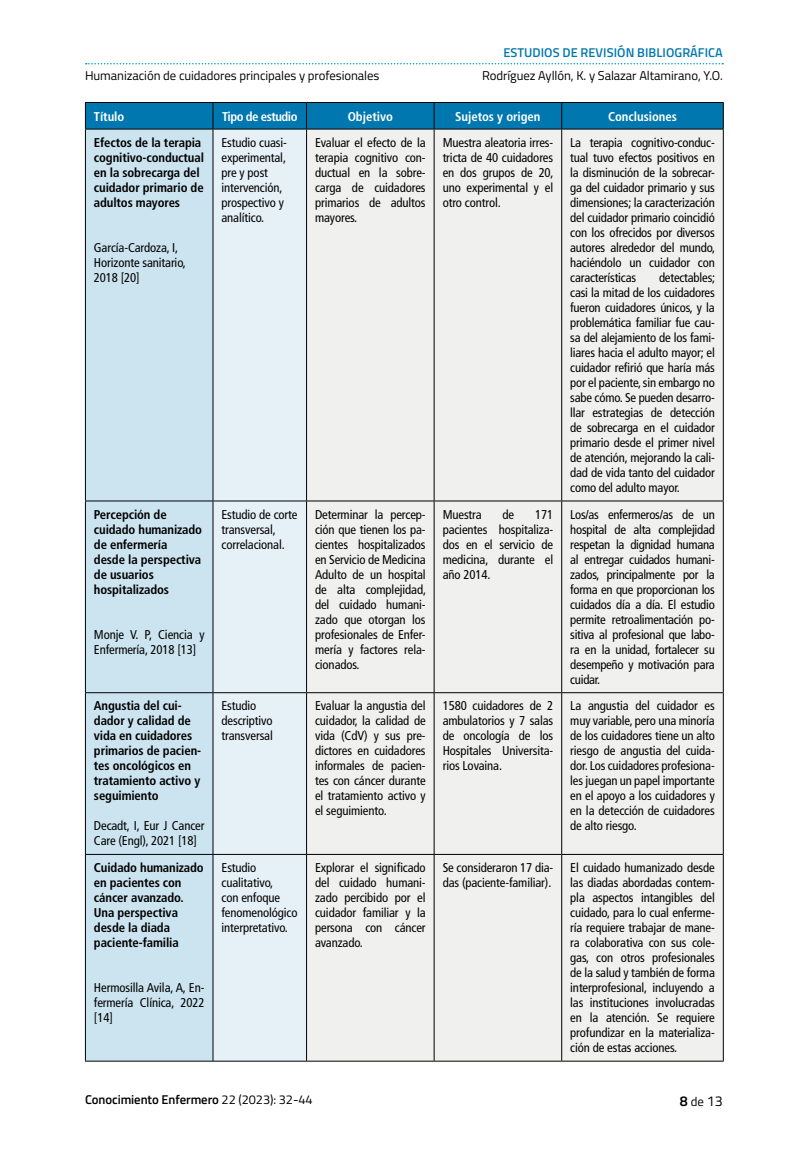
<style>
.page{position:relative;width:808px;height:1149px;background:#fff}
.page>*{position:absolute;margin:0;border:0;box-sizing:border-box;transform-origin:0 0}
.t1{font:condensed 12.75px/15px "Frutiger LT Std";letter-spacing:-.01em;color:#000;text-align:justify}
.t2{font:700 condensed 12.75px/15px "Frutiger LT Std";letter-spacing:-.01em;color:#000}
.t3{font:12.75px "Titillium Web";letter-spacing:-.005em;color:#000}
.t4{font:700 condensed 12.75px "Frutiger LT Std";letter-spacing:-.005em;color:#fff}
.t5{font:600 12.75px "Titillium Web";letter-spacing:-.005em;color:#000}
.t6{font:600 12.75px "Titillium Web";letter-spacing:.005em;color:#0078af}
.t7{font:700 condensed 12.75px "Frutiger LT Std";letter-spacing:-.04em;color:#fff}
.s1{font-weight:400}
.s2{font-weight:600;font-size:14.25px}
.s3{font-size:14.25px}
</style>
<div class="page">
<svg style="left:86px;top:63px;width:637px;height:1px"></svg>
<div style="left:86px;top:130px;width:127px;height:930px;background:#cce4ef"></div>
<div style="left:214px;top:130px;width:92px;height:930px;background:#e6f1f7"></div>
<div style="left:307px;top:130px;width:416px;height:930px;background:#f0f0ee"></div>
<svg style="left:85px;top:102px;width:639px;height:27px;background:#0070a4"></svg>
<hr style="left:85px;top:129px;width:128px;height:1px;background:#000">
<hr style="left:213px;top:129px;width:94px;height:1px;background:#000">
<hr style="left:307px;top:129px;width:127px;height:1px;background:#000">
<hr style="left:434px;top:129px;width:128px;height:1px;background:#000">
<hr style="left:562px;top:129px;width:162px;height:1px;background:#000">
<hr style="left:85px;top:1060px;width:128px;height:1px;background:#000">
<hr style="left:213px;top:1060px;width:94px;height:1px;background:#000">
<hr style="left:307px;top:1060px;width:127px;height:1px;background:#000">
<hr style="left:434px;top:1060px;width:128px;height:1px;background:#000">
<hr style="left:562px;top:1060px;width:162px;height:1px;background:#000">
<hr style="left:85px;top:129px;width:1px;height:371px;background:#000">
<hr style="left:213px;top:129px;width:1px;height:371px;background:#000">
<hr style="left:306px;top:129px;width:1px;height:371px;background:#000">
<hr style="left:434px;top:129px;width:1px;height:371px;background:#000">
<hr style="left:561px;top:129px;width:1px;height:371px;background:#000">
<hr style="left:723px;top:129px;width:1px;height:371px;background:#000">
<hr style="left:85px;top:500px;width:128px;height:1px;background:#000">
<hr style="left:85px;top:501px;width:1px;height:191px;background:#000">
<hr style="left:213px;top:500px;width:94px;height:1px;background:#000">
<hr style="left:213px;top:501px;width:1px;height:191px;background:#000">
<hr style="left:307px;top:500px;width:127px;height:1px;background:#000">
<hr style="left:306px;top:501px;width:1px;height:191px;background:#000">
<hr style="left:434px;top:500px;width:128px;height:1px;background:#000">
<hr style="left:434px;top:501px;width:1px;height:191px;background:#000">
<hr style="left:562px;top:500px;width:162px;height:1px;background:#000">
<hr style="left:561px;top:501px;width:1px;height:191px;background:#000">
<hr style="left:723px;top:501px;width:1px;height:191px;background:#000">
<hr style="left:85px;top:692px;width:128px;height:1px;background:#000">
<hr style="left:85px;top:693px;width:1px;height:160px;background:#000">
<hr style="left:213px;top:692px;width:94px;height:1px;background:#000">
<hr style="left:213px;top:693px;width:1px;height:160px;background:#000">
<hr style="left:307px;top:692px;width:127px;height:1px;background:#000">
<hr style="left:306px;top:693px;width:1px;height:160px;background:#000">
<hr style="left:434px;top:692px;width:128px;height:1px;background:#000">
<hr style="left:434px;top:693px;width:1px;height:160px;background:#000">
<hr style="left:562px;top:692px;width:162px;height:1px;background:#000">
<hr style="left:561px;top:693px;width:1px;height:160px;background:#000">
<hr style="left:723px;top:693px;width:1px;height:160px;background:#000">
<hr style="left:85px;top:853px;width:128px;height:1px;background:#000">
<hr style="left:85px;top:854px;width:1px;height:206px;background:#000">
<hr style="left:213px;top:853px;width:94px;height:1px;background:#000">
<hr style="left:213px;top:854px;width:1px;height:206px;background:#000">
<hr style="left:307px;top:853px;width:127px;height:1px;background:#000">
<hr style="left:306px;top:854px;width:1px;height:206px;background:#000">
<hr style="left:434px;top:853px;width:128px;height:1px;background:#000">
<hr style="left:434px;top:854px;width:1px;height:206px;background:#000">
<hr style="left:562px;top:853px;width:162px;height:1px;background:#000">
<hr style="left:561px;top:854px;width:1px;height:206px;background:#000">
<hr style="left:723px;top:854px;width:1px;height:206px;background:#000">
<p class="t6" style="left:503px;top:43px;width:221px">ESTUDIOS DE REVISIÓN BIBLIOGRÁFICA</p>
<p class="t3" style="left:85px;top:66px;width:296px">Humanización de cuidadores principales y profesionales</p>
<p class="t3" style="left:482px;top:66px;width:242px">Rodríguez Ayllón, K. y Salazar Altamirano, Y.O.</p>
<p class="t4" style="left:94px;top:109px;width:32px">Título</p>
<p class="t7" style="left:222px;top:109px;width:77px">Tipo de estudio</p>
<p class="t4" style="left:348px;top:109px;width:47px">Objetivo</p>
<p class="t4" style="left:455px;top:109px;width:87px">Sujetos y origen</p>
<p class="t4" style="left:608px;top:109px;width:70px">Conclusiones</p>
<p class="t2" style="left:94px;top:135px;width:112px">Efectos de la terapia cognitivo-conductual en la sobrecarga del cuidador primario de adultos mayores</p>
<p class="t1" style="left:94px;top:240px;width:94px;text-align:left">García-Cardoza, I,<br>Horizonte sanitario,<br>2018 [20]</p>
<p class="t1" style="left:221px;top:135px;width:67px;text-align:left">Estudio cuasi&shy;experimental, pre y post intervención, prospectivo y analítico.</p>
<p class="t1" style="left:315px;top:135px;width:112px">Evaluar el efecto de la terapia cognitivo con&shy;ductual en la sobre&shy;carga de cuidadores primarios de adultos mayores.</p>
<p class="t1" style="left:443px;top:135px;width:113px">Muestra aleatoria irres&shy;tricta de 40 cuidadores en dos grupos de 20, uno experimental y el otro control.</p>
<p class="t1" style="left:570px;top:135px;width:147px">La terapia cognitivo-conduc&shy;tual tuvo efectos positivos en la disminución de la sobrecar&shy;ga del cuidador primario y sus dimensiones; la caracterización del cuidador primario coincidió con los ofrecidos por diversos autores alrededor del mundo, haciéndolo un cuidador con características</p>
<p class="t1" style="left:570px;top:270px;width:147px;text-indent:89px">detectables; casi la mitad de los cuidadores fueron cuidadores únicos, y la problemática familiar fue cau&shy;sa del alejamiento de los fami&shy;liares hacia el adulto mayor; el cuidador refirió que haría más por el paciente, sin embargo no sabe cómo. Se pueden desarro&shy;llar estrategias de detección de sobrecarga en el cuidador primario desde el primer nivel de atención, mejorando la cali&shy;dad de vida tanto del cuidador como del adulto mayor.</p>
<p class="t2" style="left:94px;top:506px;width:110px">Percepción de cuidado humanizado de enfermería<br>desde la perspectiva de usuarios hospitalizados</p>
<p class="t1" style="left:94px;top:627px;width:112px">Monje V. P, Ciencia y<br>Enfermería, 2018 [13]</p>
<p class="t2" style="left:94px;top:698px;width:109px">Angustia del cui&shy;dador y calidad de vida en cuidadores primarios de pacien&shy;tes oncológicos en tratamiento activo y seguimiento</p>
<p class="t1" style="left:94px;top:818px;width:112px">Decadt, I, Eur J Cancer<br>Care (Engl), 2021 [18]</p>
<p class="t2" style="left:94px;top:859px;width:111px">Cuidado humanizado en pacientes con cáncer avanzado.<br>Una perspectiva desde la diada paciente-familia</p>
<p class="t1" style="left:94px;top:979px;width:112px">Hermosilla Avila, A, En&shy;fermería Clínica, 2022 [14]</p>
<p class="t1" style="left:443px;top:506px;width:112px;text-indent:92px">171 pacientes hospitaliza&shy;dos en el servicio de medicina, durante el año 2014.</p>
<p class="t1" style="left:570px;top:506px;width:146px">Los/as enfermeros/as de un hospital de alta complejidad respetan la dignidad humana al entregar cuidados humani&shy;zados, principalmente por la forma en que proporcionan los cuidados día a día. El estudio permite retroalimentación po&shy;sitiva al profesional que labo&shy;ra en la unidad, fortalecer su desempeño y motivación para cuidar.</p>
<p class="t1" style="left:222px;top:507px;width:77px;text-align:left">Estudio de corte transversal, correlacional.</p>
<p class="t1" style="left:315px;top:506px;width:113px">Determinar la percep&shy;ción que tienen los pa&shy;cientes hospitalizados en Servicio de Medicina Adulto de un hospital de alta complejidad, del cuidado humani&shy;zado que otorgan los profesionales de Enfer&shy;mería y factores rela&shy;cionados.</p>
<p class="t1" style="left:443px;top:506px;width:41px">Muestra</p>
<p class="t1" style="left:503px;top:506px;width:13px">de</p>
<p class="t1" style="left:222px;top:698px;width:53px;text-align:left">Estudio descriptivo transversal</p>
<p class="t1" style="left:315px;top:698px;width:112px">Evaluar la angustia del cuidador, la calidad de vida (CdV) y sus pre&shy;dictores en cuidadores informales de pacien&shy;tes con cáncer durante el tratamiento activo y el seguimiento.</p>
<p class="t1" style="left:443px;top:698px;width:112px">1580 cuidadores de 2 ambulatorios y 7 salas de oncología de los Hospitales Universita&shy;rios Lovaina.</p>
<p class="t1" style="left:570px;top:698px;width:146px">La angustia del cuidador es muy variable, pero una minoría de los cuidadores tiene un alto riesgo de angustia del cuida&shy;dor. Los cuidadores profesiona&shy;les juegan un papel importante en el apoyo a los cuidadores y en la detección de cuidadores de alto riesgo.</p>
<p class="t1" style="left:222px;top:859px;width:78px;text-align:left">Estudio cualitativo,<br>con enfoque fenomenológico interpretativo.</p>
<p class="t1" style="left:315px;top:859px;width:112px">Explorar el significado del cuidado humani&shy;zado percibido por el cuidador familiar y la persona con cáncer avanzado.</p>
<p class="t1" style="left:443px;top:859px;width:112px">Se consideraron 17 dia&shy;das (paciente-familiar).</p>
<p class="t1" style="left:570px;top:859px;width:146px">El cuidado humanizado desde las diadas abordadas contem&shy;pla aspectos intangibles del cuidado, para lo cual enferme&shy;ría requiere trabajar de mane&shy;ra colaborativa con sus cole&shy;gas, con otros profesionales de la salud y también de forma interprofesional, incluyendo a las instituciones involucradas en la atención. Se requiere profundizar en la materializa&shy;ción de estas acciones.</p>
<p class="t5" style="left:85px;top:1089px;width:229px">Conocimiento Enfermero <span class="s1">22 (2023): 32-44</span></p>
<p class="t3" style="left:680px;top:1091px;width:45px"><span class="s2">8</span> de <span class="s3">13</span></p>
</div>
